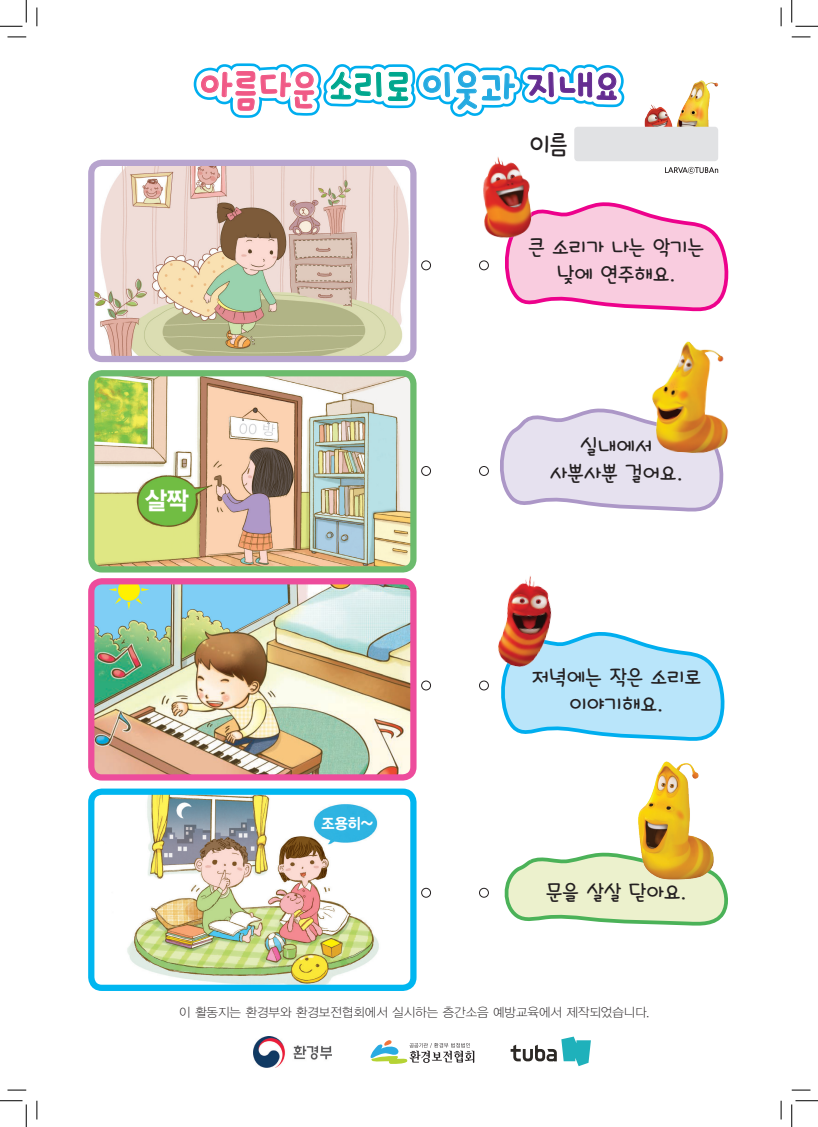
<style>
.page{position:relative;width:818px;height:1127px;background:#fff}
.page>*{position:absolute;margin:0;border:0;box-sizing:border-box;transform-origin:0 0}
.t1{font:44.62px "HU Bakery 120";color:#f05986}
.t2{font:26.25px "HU Sweetcocoa 130";color:#231f20}
.t3{font:25px "YDVYGO15";color:#fff;scale:.95 1}
.t4{font:22.5px "HU Soyfactory 130";letter-spacing:-.02em;color:#231f20}
.t5{font:15px "YDVYGO15";color:#fff;scale:.95 1}
.t6{font:12.5px "YDVYGO11";color:#231f20}
.s1{color:#00a78e}
.s2{color:#24aae1}
.s3{color:#652d91}
</style>
<div class="page">
<svg style="left:505px;top:202px;width:224px;height:110px"></svg>
<svg style="left:500px;top:408px;width:224px;height:104px;background:#e4deed"></svg>
<svg style="left:501px;top:632px;width:224px;height:109px"></svg>
<svg style="left:504px;top:852px;width:224px;height:74px;background:#dcebc6"></svg>
<div style="left:421px;top:261px;width:10px;height:9px;border:1px solid #231f20;border-radius:50%"></div>
<div style="left:479px;top:261px;width:10px;height:9px;border:1px solid #231f20;border-radius:50%"></div>
<div style="left:421px;top:466px;width:10px;height:9px;border:1px solid #231f20;border-radius:50%"></div>
<div style="left:479px;top:466px;width:10px;height:9px;border:1px solid #231f20;border-radius:50%"></div>
<div style="left:421px;top:680px;width:10px;height:10px;border:1px solid #231f20;border-radius:50%"></div>
<div style="left:479px;top:680px;width:10px;height:10px;border:1px solid #231f20;border-radius:50%"></div>
<div style="left:421px;top:887px;width:10px;height:10px;border:1px solid #231f20;border-radius:50%"></div>
<div style="left:479px;top:887px;width:10px;height:10px;border:1px solid #231f20;border-radius:50%"></div>
<img style="left:95px;top:167px;width:314px;height:188px">
<div style="left:88px;top:160px;width:328px;height:202px;border:6px solid #b7a4ce;border-radius:11px"></div>
<img style="left:95px;top:377px;width:314px;height:188px">
<div style="left:88px;top:370px;width:328px;height:202px;border:6px solid #6cbb6d;border-radius:11px"></div>
<img style="left:95px;top:585px;width:314px;height:188px">
<div style="left:88px;top:578px;width:328px;height:202px;border:6px solid #ed4c9c;border-radius:11px"></div>
<img style="left:95px;top:795px;width:314px;height:188px">
<div style="left:88px;top:788px;width:328px;height:202px;border:6px solid #00b6f0;border-radius:11px"></div>
<img style="left:644px;top:80px;width:75px;height:49px">
<div style="left:574px;top:127px;width:144px;height:34px;background:#e1e2e4;border-radius:4px"></div>
<svg style="left:370px;top:1040px;width:104px;height:24px"></svg>
<img style="left:254px;top:1036px;width:77px;height:30px">
<svg style="left:511px;top:1036px;width:80px;height:29px"></svg>
<svg style="left:665px;top:167px;width:53px;height:7px"></svg>
<img style="left:633px;top:761px;width:95px;height:130px">
<img style="left:479px;top:576px;width:100px;height:110px">
<img style="left:632px;top:341px;width:97px;height:124px">
<img style="left:483px;top:157px;width:61px;height:91px">
<svg style="left:194px;top:63px;width:430px;height:55px"></svg>
<svg style="left:8px;top:36px;width:18px;height:2px"></svg>
<svg style="left:792px;top:36px;width:18px;height:2px"></svg>
<svg style="left:8px;top:1089px;width:18px;height:1px"></svg>
<svg style="left:792px;top:1089px;width:18px;height:1px"></svg>
<svg style="left:36px;top:8px;width:2px;height:18px"></svg>
<svg style="left:36px;top:1100px;width:2px;height:19px"></svg>
<svg style="left:780px;top:8px;width:2px;height:18px"></svg>
<svg style="left:780px;top:1100px;width:2px;height:19px"></svg>
<svg style="left:0;top:0;width:27px;height:27px"></svg>
<svg style="left:0;top:1100px;width:27px;height:26px"></svg>
<svg style="left:791px;top:0;width:27px;height:27px"></svg>
<svg style="left:791px;top:1100px;width:27px;height:26px"></svg>
<h1 class="t1" style="left:200px;top:67px;width:421px">아름다운 <span class="s1">소리로</span> <span class="s2">이웃과</span> <span class="s3">지내요</span></h1>
<p class="t2" style="left:530px;top:131px;width:39px">이름</p>
<p class="t4" style="left:528px;top:235px;width:178px">큰 소리가 나는 악기는</p>
<p class="t4" style="left:556px;top:262px;width:121px">낮에 연주해요.</p>
<p class="t3" style="left:145px;top:486px;width:47px">살짝</p>
<p class="t5" style="left:322px;top:815px;width:56px">조용히~</p>
<p class="t4" style="left:580px;top:434px;width:74px">실내에서</p>
<p class="t4" style="left:549px;top:461px;width:135px">사뿐사뿐 걸어요.</p>
<p class="t4" style="left:531px;top:665px;width:171px">저녁에는 작은 소리로</p>
<p class="t4" style="left:569px;top:692px;width:96px">이야기해요.</p>
<p class="t4" style="left:546px;top:880px;width:143px">문을 살살 닫아요.</p>
<p class="t6" style="left:179px;top:1004px;width:472px">이 활동지는 환경부와 환경보전협회에서 실시하는 층간소음 예방교육에서 제작되었습니다.</p>
</div>
